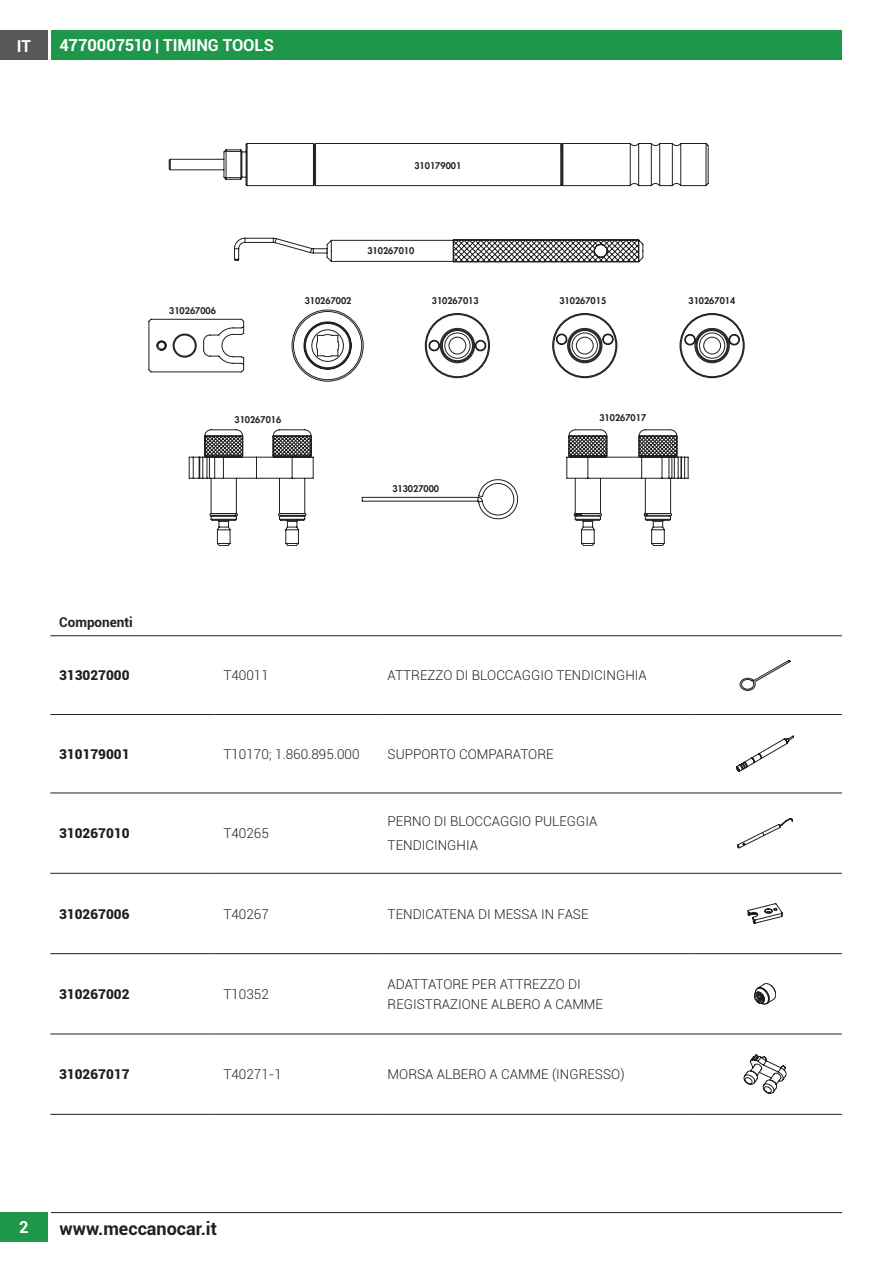
<style>
.page{position:relative;width:893px;height:1263px;background:#fff}
.page>*{position:absolute;margin:0;border:0;box-sizing:border-box;transform-origin:0 0}
.t1{font:700 18px "Roboto";color:#231f20}
.t2{font:700 16.5px "Roboto";letter-spacing:-.005em;color:#fff}
.t3{font:300 13.5px/24.3px "Roboto";color:#231f20}
.t4{font:900 13.5px "Roboto";color:#231f20}
.t5{font:700 13.5px "Roboto";color:#231f20}
.t6{font:800 9px "Futura Std";color:#231f20}
</style>
<div class="page">
<div style="left:51px;top:30px;width:791px;height:30px;background:#1f974b"></div>
<div style="left:0;top:30px;width:48px;height:30px;background:#57585a"></div>
<hr style="left:51px;top:1212px;width:791px;height:1px;background:#231f20">
<div style="left:0;top:1212px;width:48px;height:30px;background:#1f974b"></div>
<hr style="left:50px;top:635px;width:165px;height:1px;background:#231f20">
<hr style="left:215px;top:635px;width:164px;height:1px;background:#231f20">
<hr style="left:379px;top:635px;width:309px;height:1px;background:#231f20">
<hr style="left:688px;top:635px;width:154px;height:1px;background:#231f20">
<hr style="left:50px;top:714px;width:165px;height:1px;background:#231f20">
<hr style="left:215px;top:714px;width:164px;height:1px;background:#231f20">
<hr style="left:379px;top:714px;width:309px;height:1px;background:#231f20">
<hr style="left:688px;top:714px;width:154px;height:1px;background:#231f20">
<hr style="left:50px;top:793px;width:165px;height:1px;background:#231f20">
<hr style="left:215px;top:793px;width:164px;height:1px;background:#231f20">
<hr style="left:379px;top:793px;width:309px;height:1px;background:#231f20">
<hr style="left:688px;top:793px;width:154px;height:1px;background:#231f20">
<hr style="left:50px;top:873px;width:165px;height:1px;background:#231f20">
<hr style="left:215px;top:873px;width:164px;height:1px;background:#231f20">
<hr style="left:379px;top:873px;width:309px;height:1px;background:#231f20">
<hr style="left:688px;top:873px;width:154px;height:1px;background:#231f20">
<hr style="left:50px;top:953px;width:165px;height:1px;background:#231f20">
<hr style="left:215px;top:953px;width:164px;height:1px;background:#231f20">
<hr style="left:379px;top:953px;width:309px;height:1px;background:#231f20">
<hr style="left:688px;top:953px;width:154px;height:1px;background:#231f20">
<hr style="left:50px;top:1034px;width:165px;height:1px;background:#231f20">
<hr style="left:215px;top:1034px;width:164px;height:1px;background:#231f20">
<hr style="left:379px;top:1034px;width:309px;height:1px;background:#231f20">
<hr style="left:688px;top:1034px;width:154px;height:1px;background:#231f20">
<hr style="left:50px;top:1114px;width:165px;height:1px;background:#231f20">
<hr style="left:215px;top:1114px;width:164px;height:1px;background:#231f20">
<hr style="left:379px;top:1114px;width:309px;height:1px;background:#231f20">
<hr style="left:688px;top:1114px;width:154px;height:1px;background:#231f20">
<svg style="left:740px;top:660px;width:50px;height:31px"></svg>
<svg style="left:736px;top:736px;width:58px;height:35px"></svg>
<svg style="left:737px;top:818px;width:56px;height:30px"></svg>
<svg style="left:748px;top:903px;width:34px;height:20px"></svg>
<svg style="left:754px;top:983px;width:22px;height:21px"></svg>
<svg style="left:744px;top:1055px;width:42px;height:39px"></svg>
<svg style="left:149px;top:143px;width:595px;height:336px"></svg>
<svg style="left:169px;top:143px;width:508px;height:403px"></svg>
<svg style="left:566px;top:429px;width:122px;height:117px"></svg>
<p class="t2" style="left:17px;top:34px;width:16px">IT</p>
<p class="t2" style="left:60px;top:33px;width:216px">4770007510 | TIMING TOOLS</p>
<p class="t6" style="left:169px;top:304px;width:48px">310267006</p>
<p class="t6" style="left:414px;top:160px;width:48px">310179001</p>
<p class="t6" style="left:367px;top:245px;width:48px">310267010</p>
<p class="t6" style="left:305px;top:295px;width:48px">310267002</p>
<p class="t6" style="left:432px;top:295px;width:48px">310267013</p>
<p class="t6" style="left:559px;top:295px;width:48px">310267015</p>
<p class="t6" style="left:688px;top:295px;width:48px">310267014</p>
<p class="t6" style="left:234px;top:414px;width:48px">310267016</p>
<p class="t6" style="left:392px;top:483px;width:48px">313027000</p>
<p class="t6" style="left:599px;top:412px;width:48px">310267017</p>
<p class="t5" style="left:59px;top:613px;width:75px">Componenti</p>
<p class="t4" style="left:59px;top:666px;width:72px">313027000</p>
<p class="t3" style="left:223px;top:663px;width:47px">T40011</p>
<p class="t3" style="left:388px;top:663px;width:261px">ATTREZZO DI BLOCCAGGIO TENDICINGHIA</p>
<p class="t4" style="left:59px;top:744px;width:72px">310179001</p>
<p class="t3" style="left:223px;top:741px;width:138px">T10170; 1.860.895.000</p>
<p class="t3" style="left:388px;top:741px;width:167px">SUPPORTO COMPARATORE</p>
<p class="t4" style="left:59px;top:824px;width:72px">310267010</p>
<p class="t3" style="left:223px;top:821px;width:47px">T40265</p>
<p class="t3" style="left:388px;top:809px;width:211px">PERNO DI BLOCCAGGIO PULEGGIA<br>TENDICINGHIA</p>
<p class="t4" style="left:59px;top:904px;width:72px">310267006</p>
<p class="t3" style="left:223px;top:901px;width:47px">T40267</p>
<p class="t3" style="left:388px;top:901px;width:202px">TENDICATENA DI MESSA IN FASE</p>
<p class="t4" style="left:59px;top:984px;width:72px">310267002</p>
<p class="t3" style="left:223px;top:981px;width:47px">T10352</p>
<p class="t3" style="left:388px;top:974px;width:217px;line-height:19.5px">ADATTATORE PER ATTREZZO DI<br>REGISTRAZIONE ALBERO A CAMME</p>
<p class="t4" style="left:59px;top:1065px;width:72px">310267017</p>
<p class="t3" style="left:223px;top:1062px;width:60px">T40271-1</p>
<p class="t3" style="left:388px;top:1062px;width:238px">MORSA ALBERO A CAMME (INGRESSO)</p>
<p class="t2" style="left:19px;top:1215px;width:11px">2</p>
<h1 class="t1" style="left:60px;top:1216px;width:159px">www.meccanocar.it</h1>
</div>
